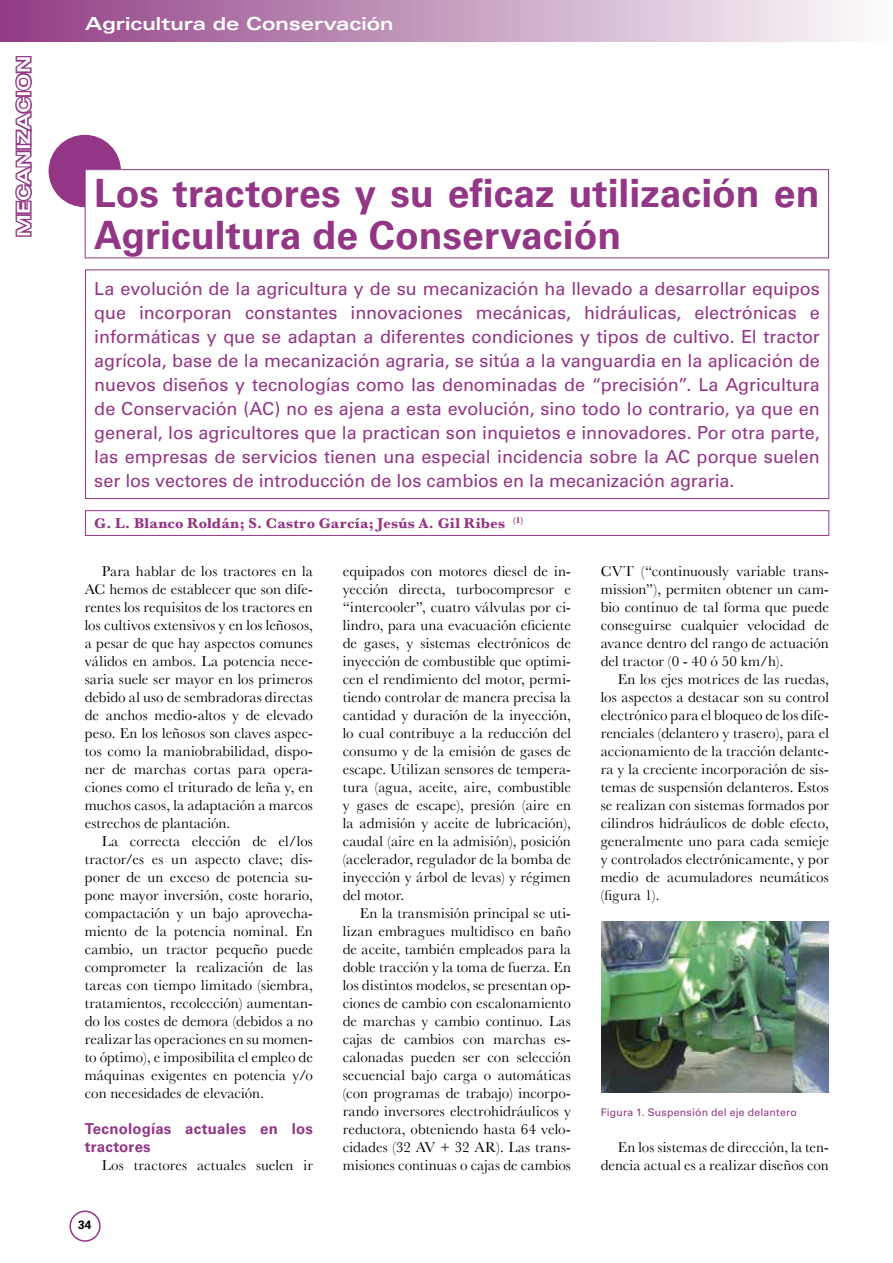
<style>
.page{position:relative;width:893px;height:1263px;background:#fff}
.page>*{position:absolute;margin:0;border:0;box-sizing:border-box;transform-origin:0 0}
.TITULAR{font:700 39px/42px "Univers";color:#923685}
.Entradilla{font:18px/24px "Univers";color:#923685;text-align:justify}
.t1{font:700 expanded 18px "Univers";color:#fff}
.Cpo__Texto{font:15px/18px "Baskerville";letter-spacing:.005em;color:#000;text-align:justify}
.Autor{font:700 15px "Baskerville";letter-spacing:.01em;color:#923685}
.Título_en_Cpo_Texto{font:700 15px/18px "Univers";letter-spacing:.015em;color:#923685}
.t2{font:700 12px "Univers";color:#000}
.Pie_de_foto{font:10.5px "Univers";letter-spacing:.025em;color:#923685}
</style>
<div class="page">
<div style="left:0;top:0;width:892px;height:42px;background:linear-gradient(to right,#903e84,#fcfdfd)"></div>
<div style="left:69px;top:1210px;width:32px;height:32px;border:2px solid #923685;border-radius:50%"></div>
<svg style="left:15px;top:56px;width:17px;height:181px;background:#aa64a0"></svg>
<div style="left:49px;top:136px;width:71px;height:70px;background:#923685;border-radius:50%"></div>
<div style="left:49px;top:135px;width:72px;height:72px;border:2px solid #923685;border-radius:50%"></div>
<div style="left:85px;top:170px;width:743px;height:88px;background:#fff"></div>
<div style="left:85px;top:169px;width:744px;height:89px;border:1px solid #923685"></div>
<div style="left:85px;top:269px;width:744px;height:230px;border:1px solid #923685"></div>
<div style="left:85px;top:510px;width:744px;height:26px;border:1px solid #923685"></div>
<img style="left:601px;top:921px;width:228px;height:171px">
<p class="t1" style="left:13px;top:237px;width:182px;rotate:-90deg">MECANIZACION</p>
<p class="t1" style="left:85px;top:13px;width:310px">Agricultura de Conservación</p>
<p class="TITULAR" style="left:94px;top:173px;width:727px">Los tractores y su eficaz utilización en<br>Agricultura de Conservación</p>
<p class="Entradilla" style="left:94px;top:277px;width:727px">La evolución de la agricultura y de su mecanización ha llevado a desarrollar equipos que incorporan constantes innovaciones mecánicas, hidráulicas, electrónicas e informáticas y que se adaptan a diferentes condiciones y tipos de cultivo. El tractor agrícola, base de la mecanización agraria, se sitúa a la vanguardia en la aplicación de nuevos diseños y tecnologías como las denominadas de “precisión”. La Agricultura de Conservación (AC) no es ajena a esta evolución, sino todo lo contrario, ya que en general, los agricultores que la practican son inquietos e innovadores. Por otra parte, las empresas de servicios tienen una especial incidencia sobre la AC porque suelen ser los vectores de introducción de los cambios en la mecanización agraria.</p>
<p class="Autor" style="left:94px;top:514px;width:431px">G. L. Blanco Roldán; S. Castro García; Jesús A. Gil Ribes <sup>(1)</sup></p>
<p class="Cpo__Texto" style="left:85px;top:562px;width:230px;text-indent:17px">Para hablar de los tractores en la AC hemos de establecer que son dife&shy;rentes los requisitos de los tractores en los cultivos extensivos y en los leñosos, a pesar de que hay aspectos comunes válidos en ambos. La potencia nece&shy;saria suele ser mayor en los primeros debido al uso de sembradoras directas de anchos medio-altos y de elevado peso. En los leñosos son claves aspec&shy;tos como la maniobrabilidad, dispo&shy;ner de marchas cortas para opera&shy;ciones como el triturado de leña y, en muchos casos, la adaptación a marcos estrechos de plantación.</p>
<p class="Cpo__Texto" style="left:85px;top:832px;width:230px;text-indent:17px">La correcta elección de el/los tractor/es es un aspecto clave; dis&shy;poner de un exceso de potencia su&shy;pone mayor inversión, coste horario, compactación y un bajo aprovecha&shy;miento de la potencia nominal. En cambio, un tractor pequeño puede comprometer la realización de las tareas con tiempo limitado (siembra, tratamientos, recolección) aumentan&shy;do los costes de demora (debidos a no realizar las operaciones en su momen&shy;to óptimo), e imposibilita el empleo de máquinas exigentes en potencia y/o con necesidades de elevación.</p>
<p class="Título_en_Cpo_Texto" style="left:85px;top:1120px;width:230px">Tecnologías actuales en los tractores</p>
<p class="Cpo__Texto" style="left:102px;top:1156px;width:213px">Los tractores actuales suelen ir</p>
<p class="t2" style="left:78px;top:1218px;width:15px">34</p>
<p class="Cpo__Texto" style="left:343px;top:562px;width:230px">equipados con motores diesel de in&shy;yección directa, turbocompresor e “intercooler”, cuatro válvulas por ci&shy;lindro, para una evacuación eficiente de gases, y sistemas electrónicos de inyección de combustible que optimi&shy;cen el rendimiento del motor, permi&shy;tiendo controlar de manera precisa la cantidad y duración de la inyección, lo cual contribuye a la reducción del consumo y de la emisión de gases de escape. Utilizan sensores de tempera&shy;tura (agua, aceite, aire, combustible y gases de escape), presión (aire en la admisión y aceite de lubricación), caudal (aire en la admisión), posición (acelerador, regulador de la bomba de inyección y árbol de levas) y régimen del motor.</p>
<p class="Cpo__Texto" style="left:343px;top:904px;width:230px;text-indent:17px">En la transmisión principal se uti&shy;lizan embragues multidisco en baño de aceite, también empleados para la doble tracción y la toma de fuerza. En los distintos modelos, se presentan op&shy;ciones de cambio con escalonamiento de marchas y cambio continuo. Las cajas de cambios con marchas es&shy;calonadas pueden ser con selección secuencial bajo carga o automáticas (con programas de trabajo) incorpo&shy;rando inversores electrohidráulicos y reductora, obteniendo hasta 64 velo&shy;cidades (32 AV + 32 AR). Las trans&shy;misiones continuas o cajas de cambios</p>
<p class="Cpo__Texto" style="left:601px;top:562px;width:230px">CVT (“continuously variable trans&shy;mission”), permiten obtener un cam&shy;bio continuo de tal forma que puede conseguirse cualquier velocidad de avance dentro del rango de actuación del tractor (0 - 40 ó 50 km/h).</p>
<p class="Cpo__Texto" style="left:601px;top:670px;width:230px;text-indent:17px">En los ejes motrices de las ruedas, los aspectos a destacar son su control electrónico para el bloqueo de los dife&shy;renciales (delantero y trasero), para el accionamiento de la tracción delante&shy;ra y la creciente incorporación de sis&shy;temas de suspensión delanteros. Estos se realizan con sistemas formados por cilindros hidráulicos de doble efecto, generalmente uno para cada semieje y controlados electrónicamente, y por medio de acumuladores neumáticos (figura 1).</p>
<p class="Pie_de_foto" style="left:601px;top:1106px;width:198px">Figura 1. Suspensión del eje delantero</p>
<p class="Cpo__Texto" style="left:601px;top:1138px;width:230px;text-align:right">En los sistemas de dirección, la ten&shy;dencia actual es a realizar diseños con</p>
</div>
